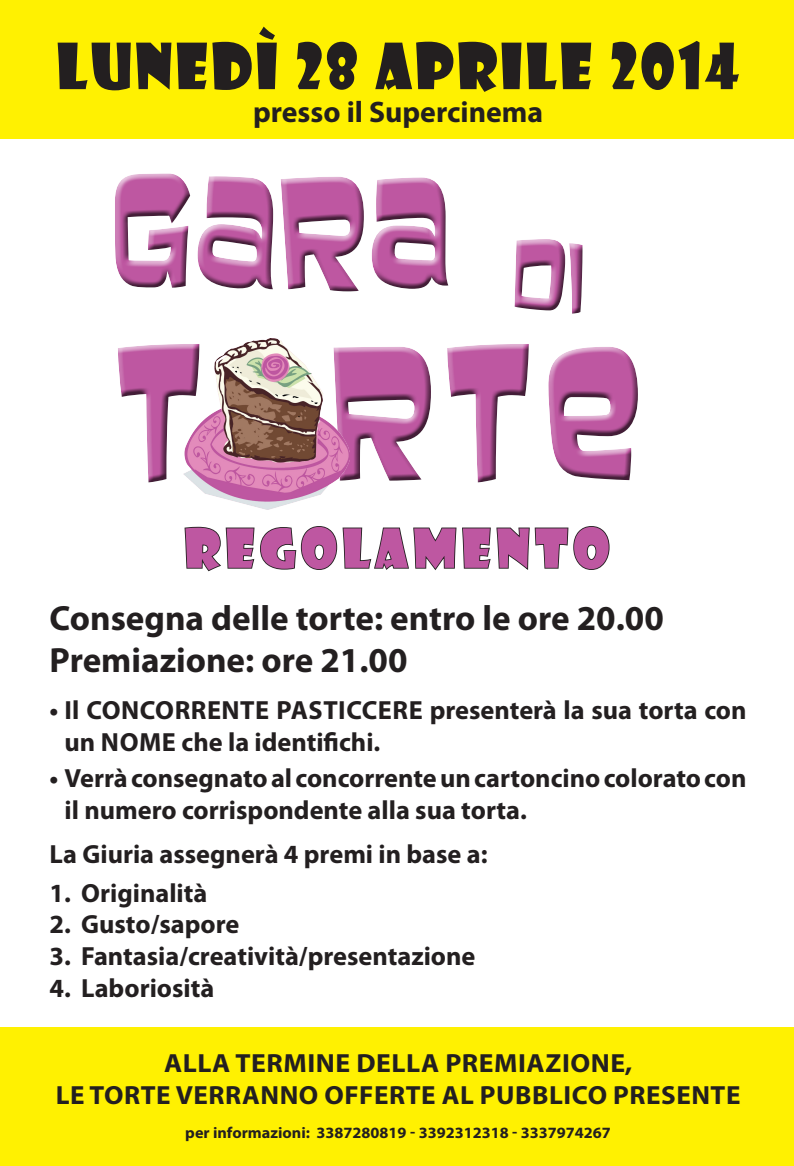
<style>
.page{position:relative;width:794px;height:1166px;background:#fff}
.page>*{position:absolute;margin:0;border:0;box-sizing:border-box;transform-origin:0 0}
.t1{font:179.29px "Baveuse";color:#be57a1;scale:.74 1}
.t2{font:151.55px "Baveuse";color:#be57a1;scale:.74 1}
.t3{font:62.04px "Showcard Gothic";letter-spacing:.05em;color:#231f20;scale:.95 1}
.t4{font:52.5px "Showcard Gothic";letter-spacing:.1em;color:#be57a1}
.t5{font:700 35.09px/42.2px "Myriad Pro";color:#231f20}
.t6{font:700 29.75px "Myriad Pro";color:#231f20}
.t7{font:700 26.34px/31.6px "Myriad Pro";letter-spacing:.005em;color:#231f20}
.t8{font:700 26.34px/31.6px "Myriad Pro";letter-spacing:.005em;color:#231f20;text-align:center;scale:1.05 1}
.t9{font:700 15.75px "Myriad Pro";color:#231f20}
</style>
<div class="page">
<div style="left:116px;top:340px;width:528px;height:149px;background:#231f20;opacity:.75"></div>
<div style="left:509px;top:241px;width:80px;height:79px;background:#231f20;opacity:.75"></div>
<div style="left:116px;top:179px;width:339px;height:119px;background:#231f20;opacity:.75"></div>
<img style="left:184px;top:338px;width:165px;height:171px">
<svg style="left:184px;top:526px;width:426px;height:46px"></svg>
<div style="left:0;top:0;width:794px;height:139px;background:#fff101"></div>
<div style="left:0;top:1027px;width:794px;height:139px;background:#fff101"></div>
<h3 class="t3" style="left:56px;top:25px;width:719px">LUNEDÌ 28 APRILE 2014</h3>
<p class="t6" style="left:253px;top:93px;width:291px">presso il Supercinema</p>
<h2 class="t2" style="left:109px;top:136px;width:643px">GARA <sub>DI</sub></h2>
<h1 class="t1" style="left:115px;top:302px;width:715px">T RTE</h1>
<h3 class="t4" style="left:184px;top:513px;width:426px">REGOLAMENTO</h3>
<h3 class="t5" style="left:50px;top:596px;width:616px">Consegna delle torte: entro le ore 20.00<br>Premiazione: ore 21.00</h3>
<p class="t7" style="left:65px;top:693px;width:683px;text-indent:-15px">• Il concorrente pasticcere presenterà la sua torta con un nome che la identifichi.</p>
<p class="t7" style="left:65px;top:761px;width:683px;text-indent:-15px">• Verrà consegnato al concorrente un cartoncino colorato con il numero corrispondente alla sua torta.</p>
<p class="t7" style="left:50px;top:837px;width:439px">La Giuria assegnerà 4 premi in base a:</p>
<p class="t7" style="left:50px;top:876px;width:159px">1. Originalità</p>
<p class="t7" style="left:50px;top:908px;width:191px">2. Gusto/sapore</p>
<p class="t7" style="left:50px;top:939px;width:427px">3. Fantasia/creatività/presentazione</p>
<p class="t7" style="left:50px;top:971px;width:166px">4. Laboriosità</p>
<p class="t8" style="left:56px;top:1046px;width:654px">Alla termine della premiazione,<br>le torte verranno offerte al pubblico presente</p>
<p class="t9" style="left:185px;top:1122px;width:427px">per informazioni: 3387280819 - 3392312318 - 3337974267</p>
</div>
